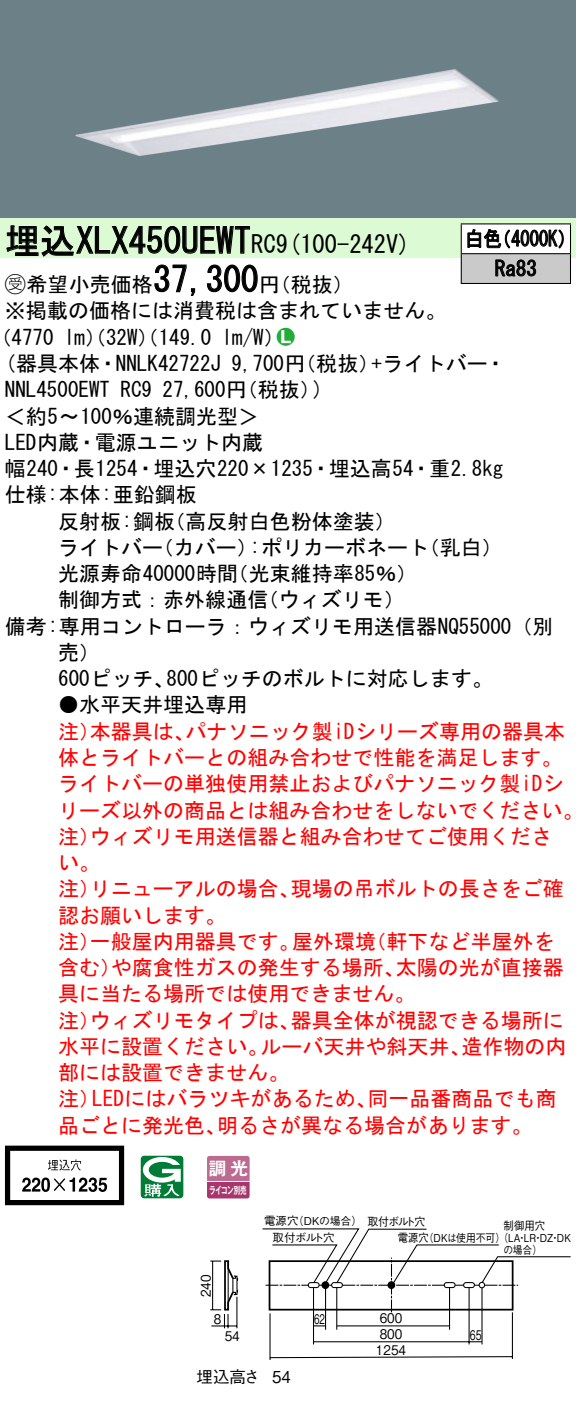
<style>
.page{position:relative;width:576px;height:1404px;background:#fff}
.page>*{position:absolute;margin:0;border:0;box-sizing:border-box;transform-origin:0 0}
.t1{font:35px "MS Gothic";color:#000}
.t2{font:24.5px "MS Gothic";color:#000}
.t3{font:21px/26.2px "MS Gothic";color:#f00}
.t4{font:21px/26.6px "MS Gothic";color:#000}
.t5{font:21px/29.8px "MS Gothic";color:#000;scale:.88 1}
.t6{font:21px "Ford Classification 1";color:#23ac38}
.t7{font:17.5px "Gothic MB101 Pro De Bold 90 pv RKSJ H";color:#fff}
.t8{font:16.45px "Gothic BBB Pro Medium 90 pv RKSJ H";color:#000}
.t9{font:16.45px "Gothic BBB Pro Medium 90 pv RKSJ H";color:#000;scale:.9 1}
.t10{font:13.3px "Gothic BBB Pro Medium 90 pv RKSJ H";color:#000;scale:.9 1}
.t11{font:13.3px "Gothic BBB Pro Medium 90 pv RKSJ H";color:#000;scale:.65 1}
.t12{font:13.3px "Gothic BBB Pro Medium 90 pv RKSJ H";color:#000;scale:.7 1}
.t13{font:11.55px "Gothic BBB Pro Medium 90 pv RKSJ H";color:#000}
.t14{font:11.55px "Gothic BBB Pro Medium 90 pv RKSJ H";color:#000;scale:.9 1}
.t15{font:10.85px/12.2px "Gothic BBB Pro Medium 90 pv RKSJ H";color:#000;scale:.9 1}
.t16{font:10.85px "Gothic BBB Pro Medium 90 pv RKSJ H";color:#000}
.t17{font:10.15px "Gothic MB101 Pro De Bold 90 pv RKSJ H";letter-spacing:-.05em;color:#fff;scale:.65 1}
.s1{font-size:24.5px}
.s2{font-family:"Ford Classification 1"}
.s3{color:#fff}
.s4{font-size:11.55px}
</style>
<div class="page">
<div style="left:0;top:0;width:575px;height:218px;background:#6c8087"></div>
<img style="left:75px;top:69px;width:423px;height:87px">
<div style="left:0;top:218px;width:575px;height:40px;background:#dcfad4"></div>
<svg style="left:6px;top:225px;width:244px;height:32px"></svg>
<svg style="left:154px;top:264px;width:42px;height:32px"></svg>
<svg style="left:207px;top:264px;width:51px;height:29px"></svg>
<svg style="left:5px;top:1145px;width:119px;height:59px"></svg>
<svg style="left:141px;top:1155px;width:42px;height:43px"></svg>
<svg style="left:207px;top:1155px;width:42px;height:43px"></svg>
<hr style="left:207px;top:1180px;width:42px;height:1px;background:#fff">
<div style="left:461px;top:224px;width:109px;height:30px;background:#fff"></div>
<div style="left:461px;top:254px;width:109px;height:29px;background:#cacaca"></div>
<hr style="left:460px;top:223px;width:110px;height:1px;background:#000">
<hr style="left:569px;top:224px;width:2px;height:29px;background:#000">
<hr style="left:460px;top:253px;width:110px;height:1px;background:#000">
<svg style="left:460px;top:224px;width:1px;height:59px"></svg>
<hr style="left:569px;top:254px;width:2px;height:29px;background:#000">
<hr style="left:460px;top:283px;width:110px;height:1px;background:#000">
<svg style="left:467px;top:229px;width:96px;height:20px"></svg>
<svg style="left:495px;top:259px;width:41px;height:17px"></svg>
<hr style="left:511px;top:1312px;width:2px;height:46px;background:#000">
<hr style="left:269px;top:1313px;width:1px;height:46px;background:#000">
<hr style="left:336px;top:1324px;width:113px;height:2px;background:#000">
<svg style="left:314px;top:1324px;width:11px;height:2px"></svg>
<hr style="left:313px;top:1340px;width:168px;height:2px;background:#000">
<hr style="left:270px;top:1355px;width:242px;height:2px;background:#000">
<hr style="left:468px;top:1287px;width:1px;height:57px;background:#000">
<hr style="left:313px;top:1287px;width:1px;height:57px;background:#000">
<hr style="left:325px;top:1288px;width:1px;height:41px;background:#000">
<hr style="left:336px;top:1287px;width:1px;height:42px;background:#000">
<hr style="left:449px;top:1287px;width:1px;height:42px;background:#000">
<svg style="left:262px;top:1228px;width:308px;height:84px"></svg>
<div style="left:268px;top:1259px;width:245px;height:51px;border:2px solid #000"></div>
<svg style="left:210px;top:1260px;width:28px;height:67px"></svg>
<hr style="left:481px;top:1287px;width:1px;height:57px;background:#000">
<hr style="left:227px;top:1260px;width:2px;height:49px;background:#000">
<h1 class="t1" style="left:5px;top:223px;width:272px">埋込XLX450UEWT<span class="s1">RC</span></h1>
<p class="t4" style="left:259px;top:271px;width:96px">（円税抜(</p>
<p class="t2" style="left:276px;top:232px;width:136px">(9 100-242 (V</p>
<h1 class="t1" style="left:153px;top:262px;width:106px">37,300</h1>
<p class="t4" style="left:5px;top:271px;width:442px"><span class="s2">B</span>希望小売価格<br>※掲載の価格には消費税は含まれていません。</p>
<p class="t6" style="left:277px;top:326px;width:19px">2<span class="s3">7</span></p>
<p class="t4" style="left:222px;top:324px;width:64px">l m (W/</p>
<p class="t4" style="left:-9px;top:324px;width:65px">（4770</p>
<p class="t4" style="left:64px;top:324px;width:149px">lm）（32 ）（W 149.0</p>
<p class="t5" style="left:494px;top:224px;width:49px;text-indent:-30px">白色<br>Ra83</p>
<p class="t5" style="left:492px;top:224px;width:96px">（4000 (K</p>
<p class="t4" style="left:5px;top:350px;width:217px">(器具本体・NNLK42722J</p>
<p class="t4" style="left:371px;top:350px;width:136px">+ライトバー・</p>
<p class="t4" style="left:231px;top:350px;width:149px">9,700 （円税抜）</p>
<p class="t4" style="left:162px;top:376px;width:160px">27,600 （円税抜(</p>
<p class="t4" style="left:313px;top:376px;width:12px">(</p>
<p class="t4" style="left:5px;top:376px;width:106px">NNL4500EWT</p>
<p class="t4" style="left:5px;top:402px;width:255px">＜約〜5 100％連続調光型&lt;</p>
<p class="t4" style="left:5px;top:429px;width:259px">LED内蔵・電源ユニット内蔵</p>
<p class="t4" style="left:5px;top:455px;width:500px">幅240・長1254・埋込穴220×1235・埋込高54・重2.8kg</p>
<p class="t4" style="left:5px;top:481px;width:193px">仕様:本体:亜鉛鋼板</p>
<p class="t4" style="left:164px;top:507px;width:233px">（高反射白色粉体塗装(</p>
<p class="t4" style="left:120px;top:376px;width:33px">RC9</p>
<p class="t4" style="left:58px;top:507px;width:118px">反射板:鋼板</p>
<p class="t4" style="left:58px;top:534px;width:106px">ライトバー</p>
<p class="t4" style="left:153px;top:534px;width:106px">（カバー）</p>
<p class="t4" style="left:250px;top:534px;width:181px">:ポリカーボネート</p>
<p class="t4" style="left:418px;top:534px;width:85px">（乳白(</p>
<p class="t4" style="left:58px;top:560px;width:181px">光源寿命40000時間</p>
<p class="t4" style="left:227px;top:560px;width:191px">（光束維持率85％(</p>
<p class="t4" style="left:258px;top:586px;width:148px">（ウィズリモ(</p>
<p class="t4" style="left:58px;top:586px;width:211px">制御方式：赤外線通信</p>
<p class="t4" style="left:5px;top:612px;width:549px">備考:専用コントローラ：ウィズリモ用送信器NQ55000（別</p>
<p class="t4" style="left:58px;top:639px;width:43px">売(</p>
<p class="t4" style="left:166px;top:665px;width:328px">800ピッチのボルトに対応します。</p>
<p class="t4" style="left:58px;top:665px;width:118px">600ピッチ、</p>
<p class="t4" style="left:58px;top:691px;width:190px">●水平天井埋込専用</p>
<p class="t3" style="left:185px;top:718px;width:381px">パナソニック製iDシリーズ専用の器具本</p>
<p class="t3" style="left:58px;top:718px;width:43px">注）</p>
<p class="t3" style="left:58px;top:744px;width:505px">体とライトバーとの組み合わせで性能を満足します。</p>
<p class="t3" style="left:58px;top:770px;width:507px">ライトバーの単独使用禁止およびパナソニック製iDシ</p>
<p class="t3" style="left:58px;top:796px;width:526px">リーズ以外の商品とは組み合わせをしないでください。</p>
<p class="t3" style="left:90px;top:823px;width:463px">ウィズリモ用送信器と組み合わせてご使用くださ</p>
<p class="t3" style="left:90px;top:718px;width:106px">本器具は、</p>
<p class="t3" style="left:58px;top:823px;width:43px">注）い。</p>
<p class="t3" style="left:290px;top:875px;width:275px">現場の吊ボルトの長さをご確</p>
<p class="t3" style="left:58px;top:875px;width:169px">注）<br>認お願いします。</p>
<p class="t3" style="left:90px;top:875px;width:211px">リニューアルの場合、</p>
<p class="t3" style="left:90px;top:928px;width:211px">一般屋内用器具です。</p>
<p class="t3" style="left:292px;top:928px;width:85px">屋外環境</p>
<p class="t3" style="left:365px;top:928px;width:190px">（軒下など半屋外を</p>
<p class="t3" style="left:58px;top:928px;width:43px">注）</p>
<p class="t3" style="left:111px;top:954px;width:295px">や腐食性ガスの発生する場所、</p>
<p class="t3" style="left:395px;top:954px;width:170px">太陽の光が直接器</p>
<p class="t3" style="left:58px;top:954px;width:64px">含む）</p>
<p class="t3" style="left:58px;top:980px;width:358px">具に当たる場所では使用できません。</p>
<p class="t3" style="left:290px;top:1006px;width:275px">器具全体が視認できる場所に</p>
<p class="t3" style="left:90px;top:1006px;width:211px">ウィズリモタイプは、</p>
<p class="t3" style="left:58px;top:1006px;width:43px">注）</p>
<p class="t3" style="left:260px;top:1033px;width:211px">ルーバ天井や斜天井、</p>
<p class="t3" style="left:461px;top:1033px;width:106px">造作物の内</p>
<p class="t3" style="left:58px;top:1033px;width:232px">水平に設置ください。部には設置できません。</p>
<p class="t3" style="left:92px;top:1085px;width:286px">LEDにはバラツキがあるため、</p>
<p class="t3" style="left:367px;top:1085px;width:190px">同一品番商品でも商</p>
<p class="t3" style="left:58px;top:1085px;width:43px">注）</p>
<p class="t3" style="left:58px;top:1111px;width:169px">品ごとに発光色、</p>
<p class="t3" style="left:217px;top:1111px;width:317px">明るさが異なる場合があります。</p>
<p class="t7" style="left:209px;top:1153px;width:41px">調光</p>
<p class="t17" style="left:209px;top:1181px;width:59px">ライコン別売</p>
<p class="t13" style="left:264px;top:1211px;width:36px">電源穴</p>
<p class="t16" style="left:293px;top:1212px;width:134px">（DKの場合）<span class="s4">取付ボルト穴</span></p>
<p class="t14" style="left:503px;top:1215px;width:48px">制御用穴</p>
<p class="t15" style="left:503px;top:1229px;width:45px;text-indent:-5px">（<br>の場合(</p>
<p class="t13" style="left:272px;top:1228px;width:64px">取付ボルト穴</p>
<p class="t14" style="left:397px;top:1228px;width:36px">電源穴</p>
<p class="t15" style="left:423px;top:1230px;width:165px">（DKは使用不可( LA LR DZ DK</p>
<p class="t15" style="left:517px;top:1229px;width:12px">・</p>
<p class="t15" style="left:533px;top:1229px;width:12px">・</p>
<p class="t15" style="left:550px;top:1229px;width:12px">・</p>
<p class="t10" style="left:195px;top:1297px;width:27px;rotate:-90deg">240</p>
<p class="t10" style="left:213px;top:1307px;width:10px">8</p>
<p class="t11" style="left:314px;top:1308px;width:18px">62</p>
<p class="t10" style="left:379px;top:1307px;width:27px">600</p>
<p class="t10" style="left:225px;top:1325px;width:18px">54</p>
<p class="t10" style="left:379px;top:1323px;width:27px">800</p>
<p class="t12" style="left:469px;top:1323px;width:18px">65</p>
<p class="t10" style="left:376px;top:1339px;width:35px">1254</p>
<p class="t8" style="left:196px;top:1362px;width:65px">埋込高さ</p>
<p class="t9" style="left:272px;top:1363px;width:22px">54</p>
</div>
